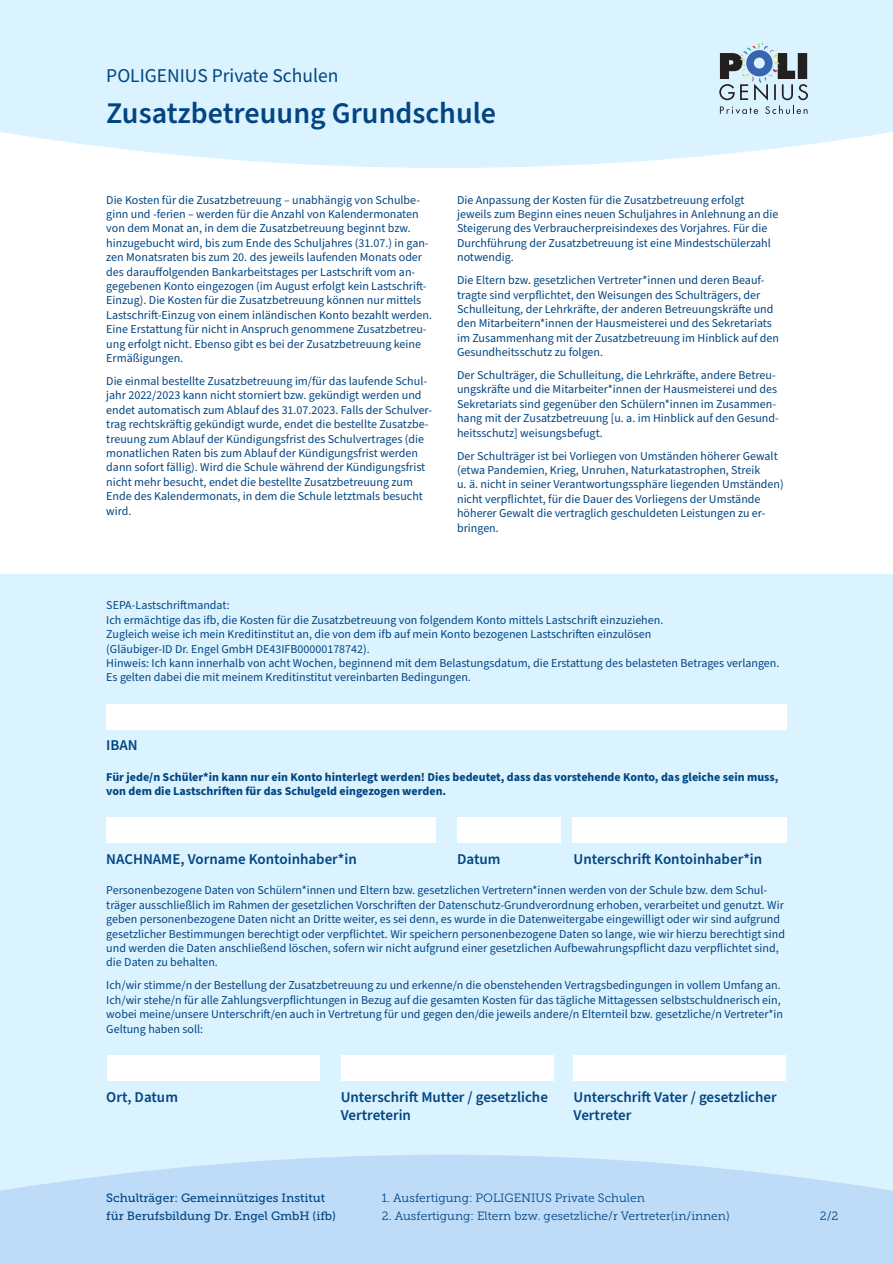
<style>
.page{position:relative;width:893px;height:1263px;background:#fff}
.page>*{position:absolute;margin:0;border:0;box-sizing:border-box;transform-origin:0 0}
.t1{font:600 30px "Source Sans Pro";color:#024582}
.t2{font:19.5px "Source Sans Pro";color:#024582}
.t3{font:600 15px/18px "Source Sans Pro";color:#024582}
.t4{font:12px/14.4px "Source Sans Pro";color:#024582}
.t5{font:700 12px/14.4px "Source Sans Pro";color:#024582}
.t6{font:12px "Museo Slab 300";color:#024582}
.t7{font:12px/18px "Museo Slab 500";color:#024582}
</style>
<div class="page">
<svg style="left:0;top:0;width:893px;height:168px;background:#ddf3fe"></svg>
<svg style="left:719px;top:43px;width:89px;height:71px;background:#a3b6c3"></svg>
<div style="left:0;top:574px;width:893px;height:689px;background:#dbf3ff"></div>
<div style="left:106px;top:818px;width:330px;height:25px;background:#fff"></div>
<div style="left:106px;top:704px;width:681px;height:25px;background:#fff"></div>
<div style="left:572px;top:818px;width:215px;height:25px;background:#fff"></div>
<div style="left:457px;top:818px;width:103px;height:25px;background:#fff"></div>
<div style="left:107px;top:1055px;width:212px;height:25px;background:#fff"></div>
<div style="left:341px;top:1055px;width:213px;height:25px;background:#fff"></div>
<div style="left:573px;top:1055px;width:213px;height:25px;background:#fff"></div>
<svg style="left:0;top:1155px;width:893px;height:108px;background:#c1def8"></svg>
<h2 class="t2" style="left:106px;top:62px;width:234px">POLIGENIUS Private Schulen</h2>
<h1 class="t1" style="left:106px;top:93px;width:391px">Zusatzbetreuung Grundschule</h1>
<p class="t4" style="left:106px;top:193px;width:327px">Die Kosten für die Zusatzbetreuung – unabhängig von Schulbe&shy;ginn und -ferien – werden für die Anzahl von Kalendermonaten von dem Monat an, in dem die Zusatzbetreuung beginnt bzw. hinzugebucht wird, bis zum Ende des Schuljahres (31.07.) in gan&shy;zen Monatsraten bis zum 20. des jeweils laufenden Monats oder des darauffolgenden Bankarbeitstages per Lastschrift vom an&shy;gegebenen Konto eingezogen (im August erfolgt kein Lastschrift-Einzug). Die Kosten für die Zusatzbetreuung können nur mittels Lastschrift-Einzug von einem inländischen Konto bezahlt werden.<br>Eine Erstattung für nicht in Anspruch genommene Zusatzbetreu&shy;ung erfolgt nicht. Ebenso gibt es bei der Zusatzbetreuung keine Ermäßigungen.</p>
<p class="t4" style="left:106px;top:374px;width:327px">Die einmal bestellte Zusatzbetreuung im/für das laufende Schul&shy;jahr 2022/2023 kann nicht storniert bzw. gekündigt werden und endet automatisch zum Ablauf des 31.07.2023. Falls der Schulver&shy;trag rechtskräftig gekündigt wurde, endet die bestellte Zusatzbe&shy;treuung zum Ablauf der Kündigungsfrist des Schulvertrages (die monatlichen Raten bis zum Ablauf der Kündigungsfrist werden dann sofort fällig). Wird die Schule während der Kündigungsfrist nicht mehr besucht, endet die bestellte Zusatzbetreuung zum Ende des Kalendermonats, in dem die Schule letztmals besucht wird.</p>
<p class="t4" style="left:457px;top:193px;width:323px">Die Anpassung der Kosten für die Zusatzbetreuung erfolgt jeweils zum Beginn eines neuen Schuljahres in Anlehnung an die Steigerung des Verbraucherpreisindexes des Vorjahres. Für die Durchführung der Zusatzbetreuung ist eine Mindestschülerzahl notwendig.</p>
<p class="t4" style="left:457px;top:273px;width:323px">Die Eltern bzw. gesetzlichen Vertreter*innen und deren Beauf&shy;tragte sind verpflichtet, den Weisungen des Schulträgers, der Schulleitung, der Lehrkräfte, der anderen Betreuungskräfte und den Mitarbeitern*innen der Hausmeisterei und des Sekretariats im Zusammenhang mit der Zusatzbetreuung im Hinblick auf den Gesundheitsschutz zu folgen.</p>
<p class="t4" style="left:457px;top:368px;width:323px">Der Schulträger, die Schulleitung, die Lehrkräfte, andere Betreu&shy;ungskräfte und die Mitarbeiter*innen der Hausmeisterei und des Sekretariats sind gegenüber den Schülern*innen im Zusammen&shy;hang mit der Zusatzbetreuung [u. a. im Hinblick auf den Gesund&shy;heitsschutz] weisungsbefugt.</p>
<p class="t4" style="left:457px;top:449px;width:328px">Der Schulträger ist bei Vorliegen von Umständen höherer Gewalt (etwa Pandemien, Krieg, Unruhen, Naturkatastrophen, Streik<br>u. ä. nicht in seiner Verantwortungssphäre liegenden Umständen) nicht verpflichtet, für die Dauer des Vorliegens der Umstände höherer Gewalt die vertraglich geschuldeten Leistungen zu er&shy;bringen.</p>
<p class="t4" style="left:106px;top:598px;width:125px">SEPA-Lastschriftmandat:</p>
<p class="t4" style="left:106px;top:613px;width:558px">Ich ermächtige das ifb, die Kosten für die Zusatzbetreuung von folgendem Konto mittels Lastschrift einzuziehen.<br>Zugleich weise ich mein Kreditinstitut an, die von dem ifb auf mein Konto bezogenen Lastschriften einzulösen (Gläubiger-ID Dr. Engel GmbH DE43IFB00000178742).</p>
<p class="t4" style="left:106px;top:656px;width:675px">Hinweis: Ich kann innerhalb von acht Wochen, beginnend mit dem Belastungsdatum, die Erstattung des belasteten Betrages verlangen.<br>Es gelten dabei die mit meinem Kreditinstitut vereinbarten Bedingungen.</p>
<p class="t3" style="left:106px;top:736px;width:33px">IBAN</p>
<p class="t5" style="left:106px;top:770px;width:674px">Für jede/n Schüler*in kann nur ein Konto hinterlegt werden! Dies bedeutet, dass das vorstehende Konto, das gleiche sein muss, von dem die Lastschriften für das Schulgeld eingezogen werden.</p>
<p class="t3" style="left:106px;top:850px;width:252px">NACHNAME, Vorname Kontoinhaber*in</p>
<p class="t3" style="left:457px;top:850px;width:45px">Datum</p>
<p class="t3" style="left:574px;top:850px;width:190px">Unterschrift Kontoinhaber*in</p>
<p class="t4" style="left:106px;top:884px;width:680px">Personenbezogene Daten von Schülern*innen und Eltern bzw. gesetzlichen Vertretern*innen werden von der Schule bzw. dem Schul&shy;träger ausschließlich im Rahmen der gesetzlichen Vorschriften der Datenschutz-Grundverordnung erhoben, verarbeitet und genutzt. Wir geben personenbezogene Daten nicht an Dritte weiter, es sei denn, es wurde in die Datenweitergabe eingewilligt oder wir sind aufgrund gesetzlicher Bestimmungen berechtigt oder verpflichtet. Wir speichern personenbezogene Daten so lange, wie wir hierzu berechtigt sind und werden die Daten anschließend löschen, sofern wir nicht aufgrund einer gesetzlichen Aufbewahrungspflicht dazu verpflichtet sind, die Daten zu behalten.</p>
<p class="t4" style="left:106px;top:978px;width:678px">Ich/wir stimme/n der Bestellung der Zusatzbetreuung zu und erkenne/n die obenstehenden Vertragsbedingungen in vollem Umfang an.<br>Ich/wir stehe/n für alle Zahlungsverpflichtungen in Bezug auf die gesamten Kosten für das tägliche Mittagessen selbstschuldnerisch ein, wobei meine/unsere Unterschrift/en auch in Vertretung für und gegen den/die jeweils andere/n Elternteil bzw. gesetzliche/n Vertreter*in Geltung haben soll:</p>
<p class="t3" style="left:106px;top:1088px;width:73px">Ort, Datum</p>
<p class="t3" style="left:341px;top:1088px;width:209px">Unterschrift Mutter / gesetzliche<br>Vertreterin</p>
<p class="t3" style="left:573px;top:1088px;width:205px">Unterschrift Vater / gesetzlicher<br>Vertreter</p>
<p class="t7" style="left:106px;top:1189px;width:231px">Schulträger: Gemeinnütziges Institut für Berufsbildung Dr. Engel GmbH (ifb)</p>
<p class="t6" style="left:382px;top:1192px;width:264px">1. Ausfertigung: POLIGENIUS Private Schulen</p>
<p class="t6" style="left:382px;top:1210px;width:349px">2. Ausfertigung: Eltern bzw. gesetzliche/r Vertreter(in/innen)</p>
<p class="t6" style="left:820px;top:1210px;width:20px">2/2</p>
</div>
